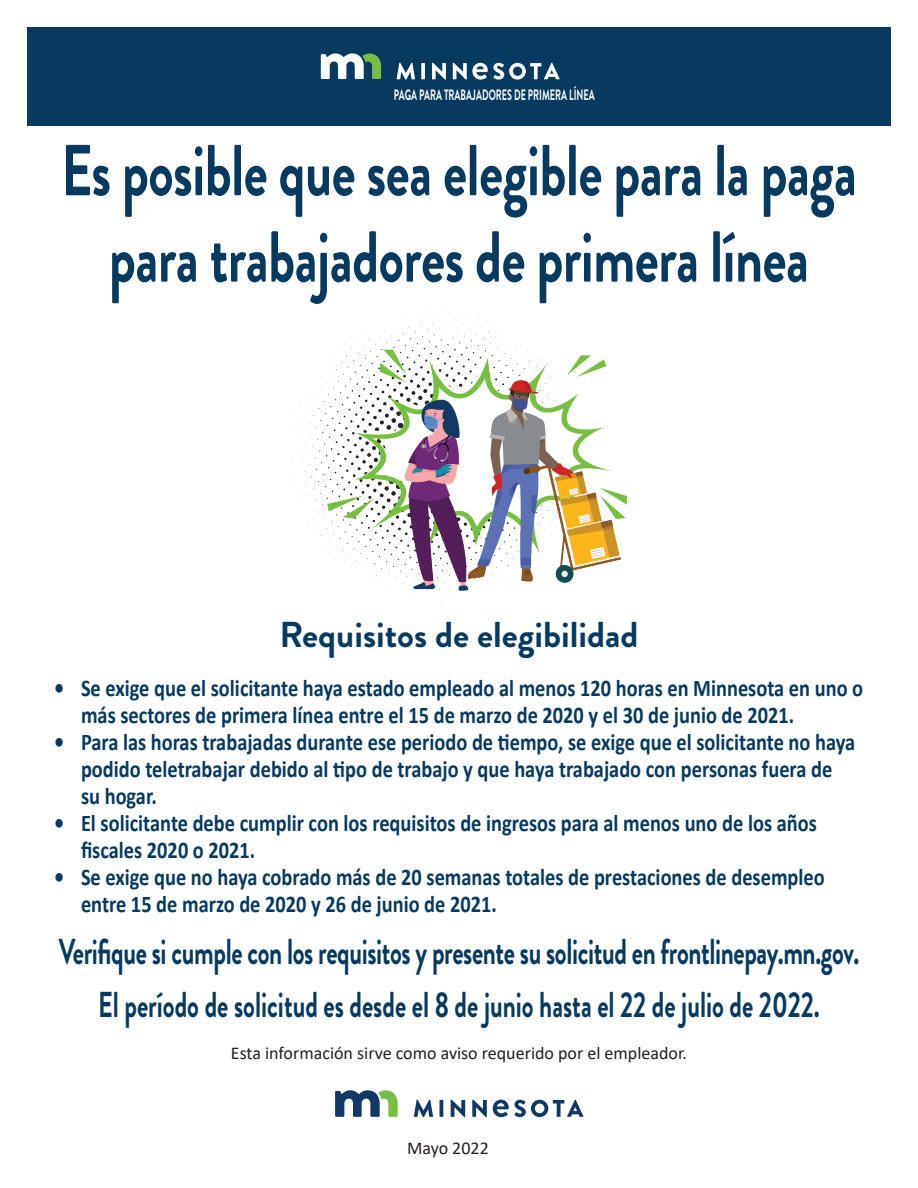
<style>
.page{position:relative;width:918px;height:1188px;background:#fff}
.page>*{position:absolute;margin:0;border:0;box-sizing:border-box;transform-origin:0 0}
.t1{font:700 72px/86.4px "Brandon Grotesque";letter-spacing:-.01em;color:#083a5f;text-align:center;scale:.75 1}
.t2{font:700 36px/52.9px "Brandon Grotesque";color:#083a5f;text-align:center;scale:.7 1}
.t3{font:700 36px "Brandon Grotesque";color:#083a5f}
.t4{font:700 24px/27px "Calibri";color:#083a5f;scale:.85 1}
.t5{font:18px "Calibri";color:#231f20}
.t6{font:700 15px "Brandon Grotesque";color:#fff;scale:.6 1}
</style>
<div class="page">
<div style="left:27px;top:27px;width:864px;height:98px;background:#083a5f"></div>
<svg style="left:321px;top:53px;width:60px;height:26px"></svg>
<svg style="left:397px;top:63px;width:18px;height:17px"></svg>
<svg style="left:421px;top:63px;width:4px;height:16px"></svg>
<svg style="left:432px;top:63px;width:14px;height:17px"></svg>
<svg style="left:453px;top:63px;width:107px;height:17px"></svg>
<img style="left:291px;top:309px;width:336px;height:292px">
<svg style="left:335px;top:1090px;width:63px;height:27px"></svg>
<svg style="left:414px;top:1100px;width:19px;height:17px"></svg>
<hr style="left:440px;top:1100px;width:3px;height:17px;background:#123963">
<svg style="left:451px;top:1100px;width:14px;height:17px"></svg>
<svg style="left:472px;top:1100px;width:15px;height:17px"></svg>
<svg style="left:493px;top:1100px;width:91px;height:17px"></svg>
<p class="t6" style="left:394px;top:84px;width:336px">PAGA PARA TRABAJADORES DE PRIMERA LÍNEA</p>
<h1 class="t1" style="left:61px;top:128px;width:1063px">Es posible que sea elegible para la paga para trabajadores de primera línea</h1>
<h1 class="t3" style="left:279px;top:610px;width:361px">Requisitos de elegibilidad</h1>
<p class="t4" style="left:81px;top:674px;width:922px;text-indent:-27px">• Se exige que el solicitante haya estado empleado al menos 120 horas en Minnesota en uno o más sectores de primera línea entre el 15 de marzo de 2020 y el 30 de junio de 2021.</p>
<p class="t4" style="left:54px;top:728px;width:944px;text-align:center">• Para las horas trabajadas durante ese periodo de tiempo, se exige que el solicitante no haya podido teletrabajar debido al tipo de trabajo y que haya trabajado con personas fuera de</p>
<p class="t4" style="left:81px;top:782px;width:91px">su hogar.</p>
<p class="t4" style="left:54px;top:809px;width:899px">• El solicitante debe cumplir con los requisitos de ingresos para al menos uno de los años</p>
<p class="t4" style="left:81px;top:836px;width:207px">fiscales 2020 o 2021.</p>
<p class="t4" style="left:81px;top:863px;width:877px;text-indent:-27px">• Se exige que no haya cobrado más de 20 semanas totales de prestaciones de desempleo entre 15 de marzo de 2020 y 26 de junio de 2021.</p>
<h1 class="t2" style="left:59px;top:926px;width:1145px">Verifque si cumple con los requisitos y presente su solicitud en frontlinepay.mn.gov.<br>El período de solicitud es desde el 8 de junio hasta el 22 de julio de 2022.</h1>
<p class="t5" style="left:231px;top:1041px;width:458px">Esta información sirve como aviso requerido por el empleador.</p>
<p class="t5" style="left:407px;top:1135px;width:83px">Mayo 2022</p>
</div>
